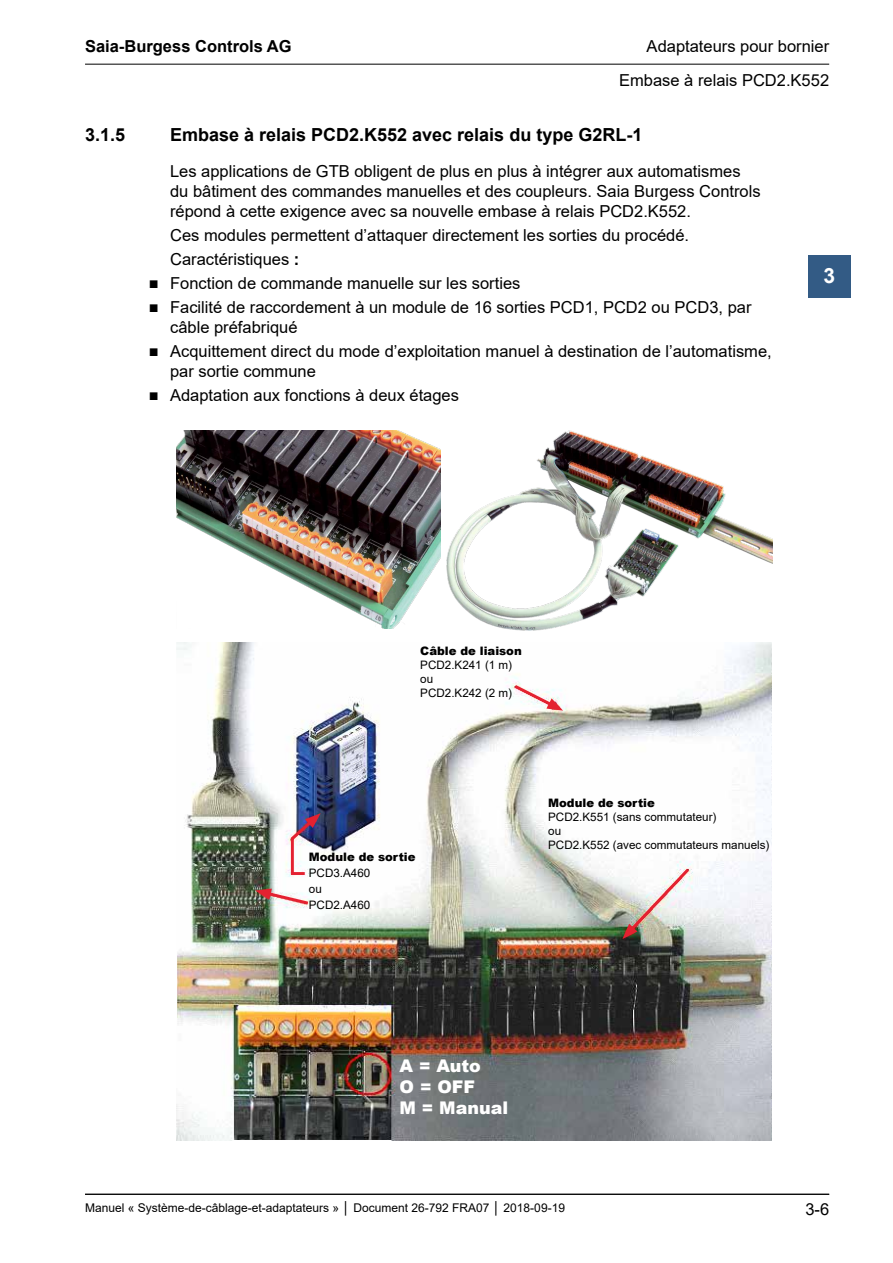
<style>
.page{position:relative;width:893px;height:1263px;background:#fff}
.page>*{position:absolute;margin:0;border:0;box-sizing:border-box;transform-origin:0 0}
.t1{font:700 21px "Arial";color:#fff}
.Ueberschrift_3{font:700 18px "Arial";color:#000}
.Nummerntext{font:900 17.4px "Arial";color:#fff}
.Fliesstext_ZeilAbst{font:16.5px/19.8px "Arial";color:#000}
.Fliesstext{font:16.5px/19.8px "Arial";color:#000}
.t2{font:700 16.5px "Arial";color:#000}
.t3{font:12px "Arial";color:#000}
.Nummerntext-2{font:11.7px "Arial";color:#000}
.Nummerntext-3{font:900 11.7px "Arial";color:#000}
.s1{font-weight:700}
</style>
<div class="page">
<hr style="left:85px;top:64px;width:744px;height:1px;background:#000">
<hr style="left:85px;top:1194px;width:744px;height:1px;background:#000">
<div style="left:808px;top:255px;width:42px;height:43px;background:#335b85"></div>
<img style="left:177px;top:431px;width:263px;height:197px">
<img style="left:447px;top:431px;width:326px;height:199px">
<img style="left:177px;top:642px;width:594px;height:498px">
<svg style="left:511px;top:682px;width:52px;height:29px"></svg>
<svg style="left:289px;top:813px;width:32px;height:63px"></svg>
<svg style="left:255px;top:889px;width:56px;height:17px"></svg>
<img style="left:622px;top:866px;width:70px;height:73px">
<p class="t2" style="left:85px;top:35px;width:208px">Saia-Burgess Controls AG</p>
<p class="Fliesstext_ZeilAbst" style="left:647px;top:37px;width:184px">Adaptateurs pour bornier</p>
<p class="Fliesstext_ZeilAbst" style="left:619px;top:71px;width:211px">Embase à relais PCD2.K552</p>
<p class="Ueberschrift_3" style="left:85px;top:122px;width:42px">3.1.5</p>
<p class="Ueberschrift_3" style="left:170px;top:122px;width:474px">Embase à relais PCD2.K552 avec relais du type G2RL-1</p>
<p class="Fliesstext_ZeilAbst" style="left:170px;top:162px;width:592px">Les applications de GTB obligent de plus en plus à intégrer aux automatismes du bâtiment des commandes manuelles et des coupleurs. Saia Burgess Controls répond à cette exigence avec sa nouvelle embase à relais PCD2.K552.</p>
<p class="Fliesstext_ZeilAbst" style="left:170px;top:225px;width:521px">Ces modules permettent d’attaquer directement les sorties du procédé.</p>
<p class="Fliesstext_ZeilAbst" style="left:170px;top:249px;width:131px">Caractéristiques <span class="s1">:</span></p>
<p class="Fliesstext" style="left:149px;top:273px;width:373px">■ Fonction de commande manuelle sur les sorties</p>
<p class="Fliesstext" style="left:170px;top:297px;width:583px;text-indent:-21px">■ Facilité de raccordement à un module de 16 sorties PCD1, PCD2 ou PCD3, par câble préfabriqué</p>
<p class="Fliesstext" style="left:170px;top:341px;width:603px;text-indent:-21px">■ Acquittement direct du mode d’exploitation manuel à destination de l’automatisme, par sortie commune</p>
<p class="Fliesstext" style="left:149px;top:385px;width:312px">■ Adaptation aux fonctions à deux étages</p>
<p class="t1" style="left:823px;top:261px;width:13px">3</p>
<p class="Nummerntext-3" style="left:420px;top:642px;width:103px">Câble de liaison</p>
<p class="Nummerntext-2" style="left:420px;top:657px;width:93px">PCD2.K241 (1 m)</p>
<p class="Nummerntext-2" style="left:420px;top:671px;width:14px">ou</p>
<p class="Nummerntext-2" style="left:420px;top:685px;width:93px">PCD2.K242 (2 m)</p>
<p class="Nummerntext-3" style="left:309px;top:849px;width:108px">Module de sortie</p>
<p class="Nummerntext-2" style="left:309px;top:865px;width:63px">PCD3.A460</p>
<p class="Nummerntext-2" style="left:309px;top:881px;width:14px">ou</p>
<p class="Nummerntext-2" style="left:309px;top:897px;width:63px">PCD2.A460</p>
<p class="Nummerntext-3" style="left:548px;top:795px;width:108px">Module de sortie</p>
<p class="Nummerntext-2" style="left:548px;top:809px;width:170px">PCD2.K551 (sans commutateur)</p>
<p class="Nummerntext-2" style="left:548px;top:823px;width:14px">ou</p>
<p class="Nummerntext-2" style="left:548px;top:837px;width:223px">PCD2.K552 (avec commutateurs manuels)</p>
<p class="Nummerntext" style="left:400px;top:1053px;width:83px">A = Auto</p>
<p class="Nummerntext" style="left:400px;top:1074px;width:77px">O = OFF</p>
<p class="Nummerntext" style="left:400px;top:1095px;width:110px">M = Manual</p>
<p class="t3" style="left:85px;top:1200px;width:481px">Manuel « Système-de-câblage-et-adaptateurs » │ Document 26-792 FRA07 │ 2018-09-19</p>
<p class="Fliesstext_ZeilAbst" style="left:805px;top:1200px;width:25px">3-6</p>
</div>
